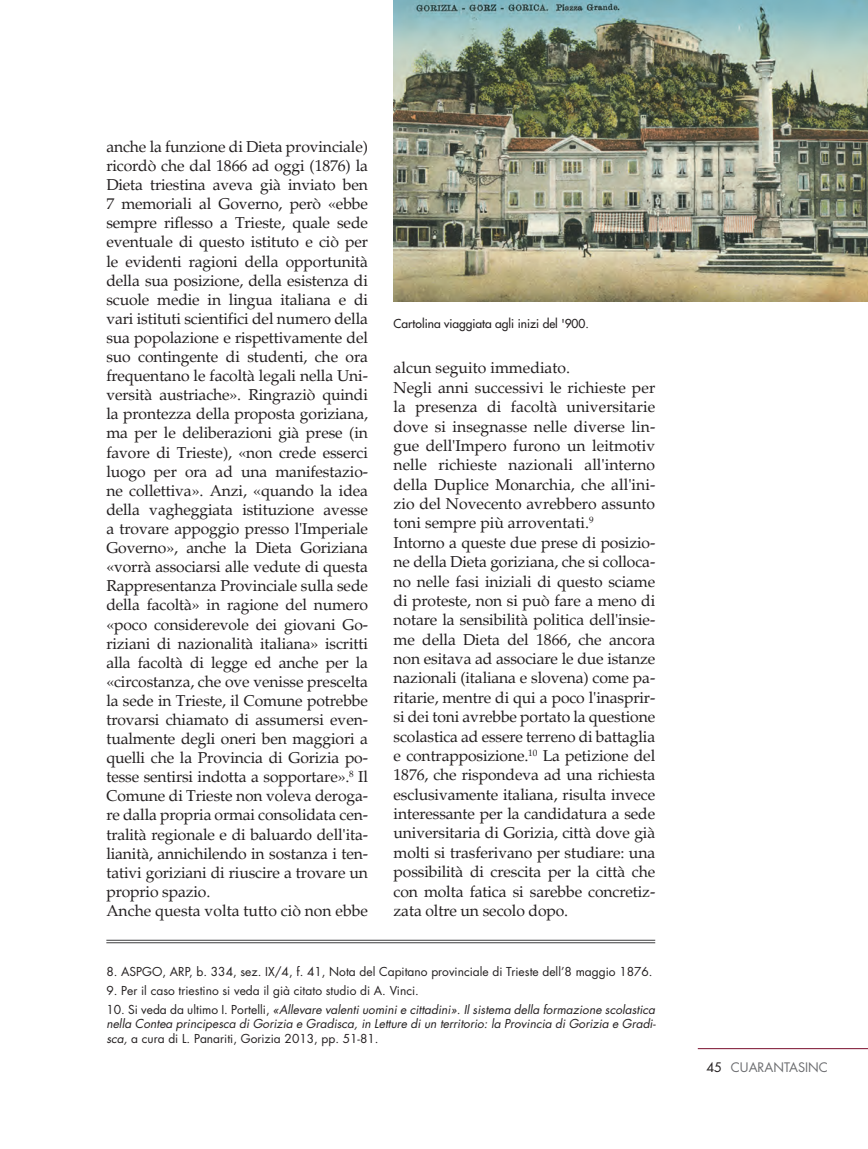
<style>
.page{position:relative;width:868px;height:1149px;background:#fff}
.page>*{position:absolute;margin:0;border:0;box-sizing:border-box;transform-origin:0 0}
.t1{font:15.75px/19px "Palatino";letter-spacing:-.01em;color:#231f20}
.t2{font:12.75px "Futura";color:#6c6d70}
.t3{font:12.75px "Futura";color:#231f20}
.t4{font:italic 12px/14.4px "Futura";color:#231f20;text-align:justify}
.t5{font:12px "Futura";color:#231f20}
.t6{font:12px "Futura";color:#231f20}
.s1{font-style:normal}
</style>
<div class="page">
<hr style="left:697px;top:1047px;width:170px;height:1px;background:#790d2c">
<hr style="left:106px;top:939px;width:549px;height:1px;background:#3e3e3f">
<hr style="left:106px;top:942px;width:549px;height:1px;background:#3e3e3f">
<img style="left:393px;top:0;width:474px;height:301px">
<p class="t1" style="left:106px;top:137px;width:263px">anche la funzione di Dieta provinciale) ricordò che dal 1866 ad oggi (1876) la Dieta triestina aveva già inviato ben 7 memoriali al Governo, però «ebbe sempre riflesso a Trieste, quale sede eventuale di questo istituto e ciò per le evidenti ragioni della opportunità della sua posizione, della esistenza di scuole medie in lingua italiana e di vari istituti scientifici del numero della sua popolazione e rispettivamente del suo contingente di studenti, che ora frequentano le facoltà legali nella Uni&shy;versità austriache». Ringraziò quindi la prontezza della proposta goriziana, ma per le deliberazioni già prese (in favore di Trieste), «non crede esserci luogo per ora ad una manifestazio&shy;ne collettiva». Anzi, «quando la idea della vagheggiata istituzione avesse a trovare appoggio presso l'Imperiale Governo», anche la Dieta Goriziana «vorrà associarsi alle vedute di questa Rappresentanza Provinciale sulla sede della facoltà» in ragione del numero «poco considerevole dei giovani Go&shy;riziani di nazionalità italiana» iscritti alla facoltà di legge ed anche per la «circostanza, che ove venisse prescelta la sede in Trieste, il Comune potrebbe trovarsi chiamato di assumersi even&shy;tualmente degli oneri ben maggiori a quelli che la Provincia di Gorizia po&shy;tesse sentirsi indotta a sopportare».<sup>8</sup> Il Comune di Trieste non voleva deroga&shy;re dalla propria ormai consolidata cen&shy;tralità regionale e di baluardo dell'ita&shy;lianità, annichilendo in sostanza i ten&shy;tativi goriziani di riuscire a trovare un proprio spazio.<br>Anche questa volta tutto ciò non ebbe</p>
<p class="t6" style="left:393px;top:315px;width:197px">Cartolina viaggiata agli inizi del '900.</p>
<p class="t1" style="left:393px;top:358px;width:263px">alcun seguito immediato.<br>Negli anni successivi le richieste per la presenza di facoltà universitarie dove si insegnasse nelle diverse lin&shy;gue dell'Impero furono un leitmotiv nelle richieste nazionali all'interno della Duplice Monarchia, che all'ini&shy;zio del Novecento avrebbero assunto toni sempre più arroventati.<sup>9<br></sup>Intorno a queste due prese di posizio&shy;ne della Dieta goriziana, che si colloca&shy;no nelle fasi iniziali di questo sciame di proteste, non si può fare a meno di notare la sensibilità politica dell'insie&shy;me della Dieta del 1866, che ancora non esitava ad associare le due istanze nazionali (italiana e slovena) come pa&shy;ritarie, mentre di qui a poco l'inasprir&shy;si dei toni avrebbe portato la questione scolastica ad essere terreno di battaglia e contrapposizione.<sup>10</sup> La petizione del 1876, che rispondeva ad una richiesta esclusivamente italiana, risulta invece interessante per la candidatura a sede universitaria di Gorizia, città dove già molti si trasferivano per studiare: una possibilità di crescita per la città che con molta fatica si sarebbe concretiz&shy;zata oltre un secolo dopo.</p>
<p class="t5" style="left:106px;top:963px;width:547px">8. ASPGO, ARP, b. 334, sez. IX/4, f. 41, Nota del Capitano provinciale di Trieste dell’8 maggio 1876.</p>
<p class="t5" style="left:106px;top:982px;width:314px">9. Per il caso triestino si veda il già citato studio di A. Vinci.</p>
<p class="t4" style="left:106px;top:1001px;width:551px"><span class="s1">10. Si veda da ultimo I. Portelli,</span> «Allevare valenti uomini e cittadini». Il sistema della formazione scolastica nella Contea principesca di Gorizia e Gradisca, in Letture di un territorio: la Provincia di Gorizia e Gradi&shy;sca, <span class="s1">a cura di L. Panariti, Gorizia 2013, pp. 51-81.</span></p>
<p class="t3" style="left:706px;top:1058px;width:17px">45</p>
<p class="t2" style="left:730px;top:1058px;width:99px">CUARANTASINC</p>
</div>
